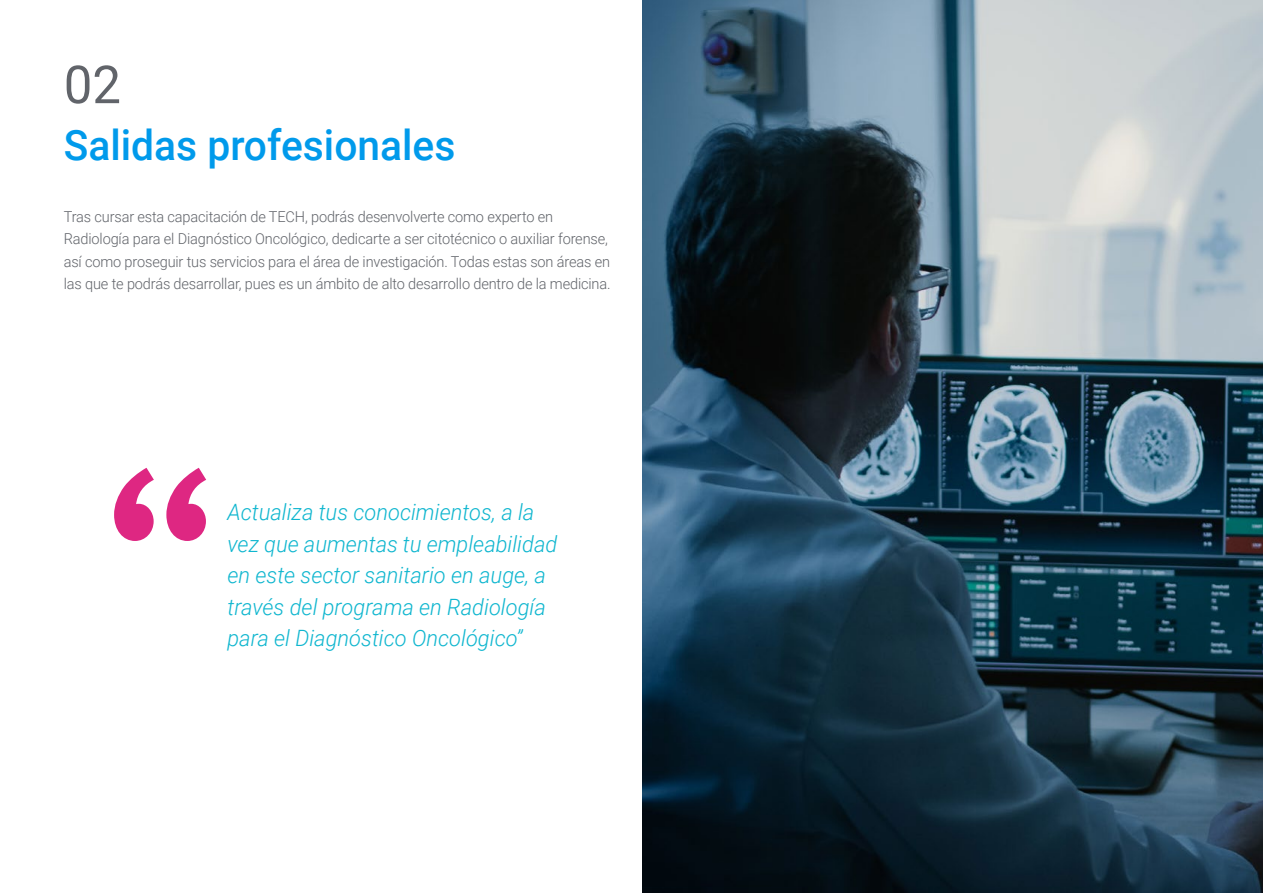
<style>
.page{position:relative;width:1263px;height:893px;background:#fff}
.page>*{position:absolute;margin:0;border:0;box-sizing:border-box;transform-origin:0 0}
.t1{font:52.5px "Roboto";color:#61646a}
.t2{font:500 42px "Roboto";color:#009aeb}
.t3{font:italic 300 22.5px/31.5px "Roboto";color:#0fb6cf}
.t4{font:300 15px/22.5px "Roboto";letter-spacing:-.01em;color:#61646a}
</style>
<div class="page">
<img style="left:642px;top:0;width:621px;height:893px">
<svg style="left:114px;top:468px;width:92px;height:73px"></svg>
<h1 class="t1" style="left:64px;top:48px;width:59px">02</h1>
<h2 class="t2" style="left:64px;top:115px;width:393px">Salidas profesionales</h2>
<p class="t4" style="left:64px;top:205px;width:548px">Tras cursar esta capacitación de TECH, podrás desenvolverte como experto en Radiología para el Diagnóstico Oncológico, dedicarte a ser citotécnico o auxiliar forense, así como proseguir tus servicios para el área de investigación. Todas estas son áreas en las que te podrás desarrollar, pues es un ámbito de alto desarrollo dentro de la medicina.</p>
<h3 class="t3" style="left:227px;top:496px;width:331px">Actualiza tus conocimientos, a la vez que aumentas tu empleabilidad en este sector sanitario en auge, a través del programa en Radiología para el Diagnóstico Oncológico”</h3>
</div>
